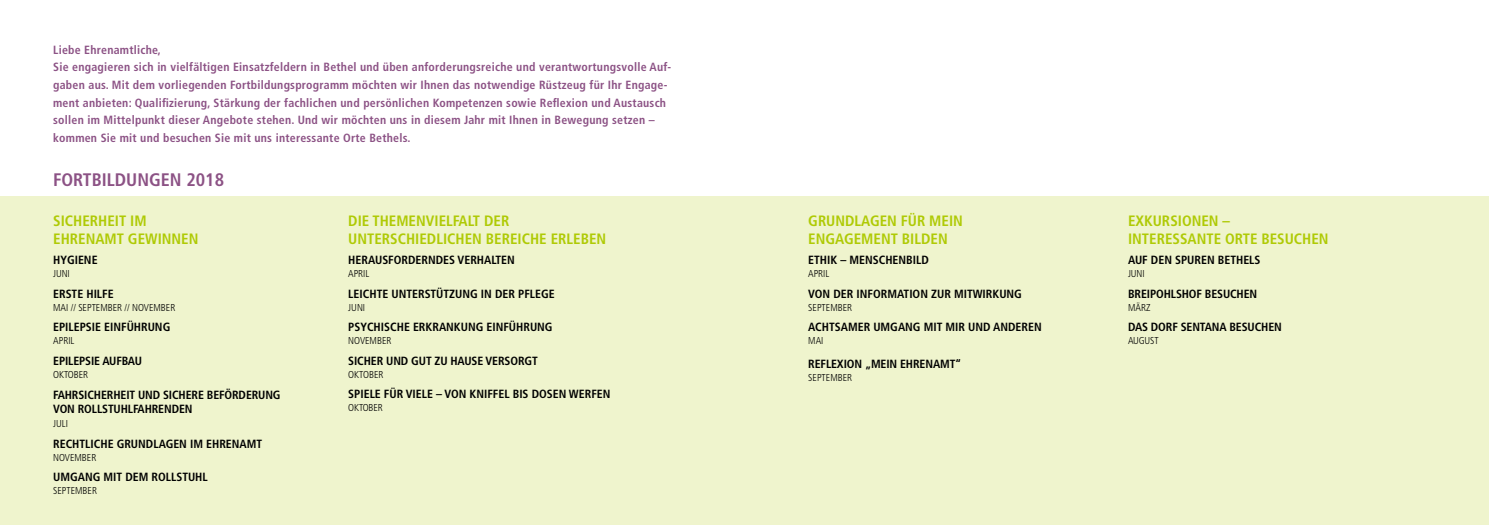
<style>
.page{position:relative;width:1489px;height:525px;background:#fff}
.page>*{position:absolute;margin:0;border:0;box-sizing:border-box;transform-origin:0 0}
.t1{font:700 condensed 18.12px "Frutiger";color:#8c5285}
.t2{font:700 condensed 15px/17.5px "Frutiger";color:#afca05}
.t3{font:700 condensed 11.88px/14.2px "Frutiger";color:#000}
.t4{font:700 condensed 11.88px/17.5px "Frutiger";letter-spacing:.02em;color:#8c5285}
.t5{font:300 condensed 10px "Frutiger";color:#000}
</style>
<div class="page">
<div style="left:0;top:196px;width:1488px;height:328px;background:#eff4cd"></div>
<p class="t4" style="left:53px;top:41px;width:619px">Liebe Ehrenamtliche,<br>Sie engagieren sich in vielfältigen Einsatzfeldern in Bethel und üben anforderungsreiche und verantwortungsvolle Auf&shy;gaben aus. Mit dem vorliegenden Fortbildungsprogramm möchten wir Ihnen das notwendige Rüstzeug für Ihr Engage&shy;ment anbieten: Qualifizierung, Stärkung der fachlichen und persönlichen Kompetenzen sowie Reflexion und Austausch sollen im Mittelpunkt dieser Angebote stehen. Und wir möchten uns in diesem Jahr mit Ihnen in Bewegung setzen – kommen Sie mit und besuchen Sie mit uns interessante Orte Bethels.</p>
<h1 class="t1" style="left:53px;top:168px;width:172px">FORTBILDUNGEN 2018</h1>
<p class="t2" style="left:348px;top:212px;width:259px">DIE THEMENVIELFALT DER<br>UNTERSCHIEDLICHEN BEREICHE ERLEBEN</p>
<p class="t3" style="left:348px;top:252px;width:168px">HERAUSFORDERNDES VERHALTEN</p>
<p class="t5" style="left:348px;top:268px;width:22px">APRIL</p>
<p class="t3" style="left:348px;top:286px;width:208px">LEICHTE UNTERSTÜTZUNG IN DER PFLEGE</p>
<p class="t5" style="left:348px;top:301px;width:18px">JUNI</p>
<p class="t3" style="left:348px;top:320px;width:206px">PSYCHISCHE ERKRANKUNG EINFÜHRUNG</p>
<p class="t5" style="left:348px;top:335px;width:45px">NOVEMBER</p>
<p class="t3" style="left:348px;top:353px;width:191px">SICHER UND GUT ZU HAUSE VERSORGT</p>
<p class="t5" style="left:348px;top:368px;width:37px">OKTOBER</p>
<p class="t3" style="left:348px;top:386px;width:264px">SPIELE FÜR VIELE – VON KNIFFEL BIS DOSEN WERFEN</p>
<p class="t5" style="left:348px;top:402px;width:36px">OKTOBER</p>
<p class="t2" style="left:53px;top:212px;width:147px">SICHERHEIT IM<br>EHRENAMT GEWINNEN</p>
<p class="t3" style="left:53px;top:252px;width:46px">HYGIENE</p>
<p class="t5" style="left:53px;top:268px;width:18px">JUNI</p>
<p class="t3" style="left:53px;top:286px;width:62px">ERSTE HILFE</p>
<p class="t5" style="left:53px;top:301px;width:124px">MAI // SEPTEMBER // NOVEMBER</p>
<p class="t3" style="left:53px;top:320px;width:119px">EPILEPSIE EINFÜHRUNG</p>
<p class="t5" style="left:53px;top:335px;width:23px">APRIL</p>
<p class="t3" style="left:53px;top:353px;width:90px">EPILEPSIE AUFBAU</p>
<p class="t5" style="left:53px;top:368px;width:37px">OKTOBER</p>
<p class="t3" style="left:53px;top:387px;width:229px">FAHRSICHERHEIT UND SICHERE BEFÖRDERUNG<br>VON ROLLSTUHLFAHRENDEN</p>
<p class="t5" style="left:53px;top:418px;width:16px">JULI</p>
<p class="t3" style="left:53px;top:436px;width:210px">RECHTLICHE GRUNDLAGEN IM EHRENAMT</p>
<p class="t5" style="left:53px;top:451px;width:45px">NOVEMBER</p>
<p class="t3" style="left:53px;top:469px;width:156px">UMGANG MIT DEM ROLLSTUHL</p>
<p class="t5" style="left:53px;top:484px;width:45px">SEPTEMBER</p>
<p class="t2" style="left:808px;top:212px;width:156px">GRUNDLAGEN FÜR MEIN<br>ENGAGEMENT BILDEN</p>
<p class="t3" style="left:808px;top:252px;width:122px">ETHIK – MENSCHENBILD</p>
<p class="t5" style="left:808px;top:268px;width:22px">APRIL</p>
<p class="t3" style="left:808px;top:286px;width:215px">VON DER INFORMATION ZUR MITWIRKUNG</p>
<p class="t5" style="left:808px;top:301px;width:45px">SEPTEMBER</p>
<p class="t3" style="left:808px;top:320px;width:235px">ACHTSAMER UMGANG MIT MIR UND ANDEREN</p>
<p class="t5" style="left:808px;top:335px;width:17px">MAI</p>
<p class="t3" style="left:808px;top:357px;width:155px">REFLEXION „MEIN EHRENAMT“</p>
<p class="t5" style="left:808px;top:372px;width:45px">SEPTEMBER</p>
<p class="t2" style="left:1127px;top:212px;width:202px">EXKURSIONEN –<br>INTERESSANTE ORTE BESUCHEN</p>
<p class="t3" style="left:1127px;top:252px;width:134px">AUF DEN SPUREN BETHELS</p>
<p class="t5" style="left:1127px;top:268px;width:18px">JUNI</p>
<p class="t3" style="left:1127px;top:286px;width:131px">BREIPOHLSHOF BESUCHEN</p>
<p class="t5" style="left:1127px;top:301px;width:24px">MÄRZ</p>
<p class="t3" style="left:1127px;top:320px;width:155px">DAS DORF SENTANA BESUCHEN</p>
<p class="t5" style="left:1127px;top:335px;width:32px">AUGUST</p>
</div>
